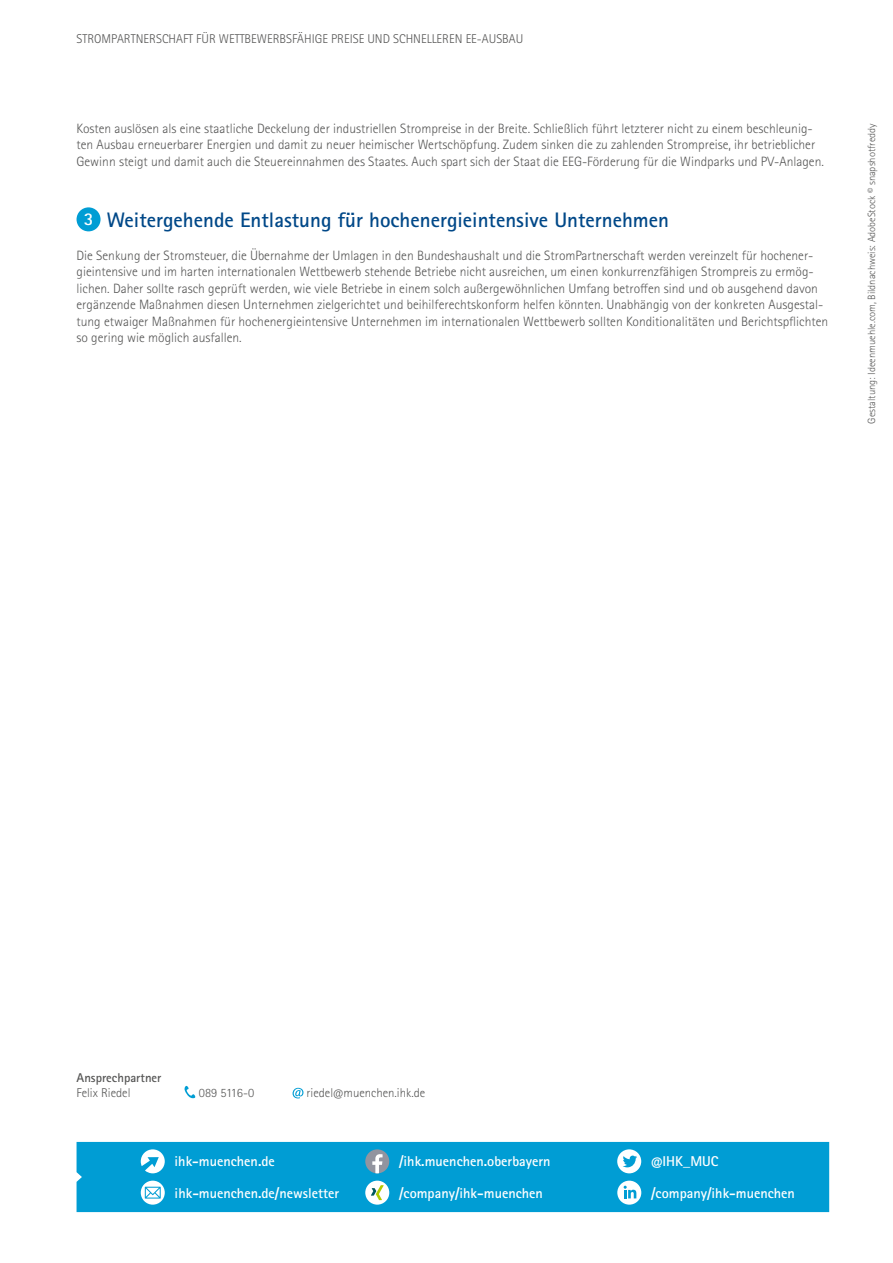
<style>
.page{position:relative;width:893px;height:1263px;background:#fff}
.page>*{position:absolute;margin:0;border:0;box-sizing:border-box;transform-origin:0 0}
.Headline{font:700 21px "Rotis Sans Serif Std";color:#004888}
.Ansprechpartner{font:700 18px "Rotis Sans Serif Std";color:#fff}
.t1{font:700 14.25px "Rotis Sans Serif Std";color:#fff}
.Fließtext{font:300 13.5px/16.5px "Rotis Sans Serif Std";color:#565655}
.Seitenkennzeichnung{font:300 12.75px "Rotis Sans Serif Std";color:#565655}
.Ansprechpartner-2{font:300 12.75px "Rotis Sans Serif Std";color:#565655}
.Ansprechpartner-3{font:700 12.75px "Rotis Sans Serif Std";color:#565655}
.t2{font:300 10.5px "Rotis Sans Serif Std";color:#565655}
</style>
<div class="page">
<div style="left:77px;top:1142px;width:752px;height:70px;background:#009dd4"></div>
<svg style="left:141px;top:1181px;width:24px;height:24px"></svg>
<svg style="left:145px;top:1187px;width:16px;height:11px"></svg>
<svg style="left:141px;top:1149px;width:24px;height:24px"></svg>
<div style="left:617px;top:1149px;width:24px;height:24px;background:#fff;border-radius:50%"></div>
<svg style="left:623px;top:1155px;width:14px;height:12px"></svg>
<div style="left:365px;top:1181px;width:24px;height:23px;background:#fff;border-radius:50%"></div>
<svg style="left:371px;top:1185px;width:13px;height:15px"></svg>
<div style="left:365px;top:1149px;width:24px;height:24px;background:#92949f;border-radius:50%"></div>
<svg style="left:372px;top:1154px;width:11px;height:19px"></svg>
<div style="left:617px;top:1181px;width:24px;height:24px;background:#fff;border-radius:50%"></div>
<svg style="left:624px;top:1186px;width:12px;height:12px"></svg>
<div style="left:77px;top:207px;width:24px;height:24px;background:#009dd4;border-radius:50%"></div>
<svg style="left:185px;top:1086px;width:10px;height:12px"></svg>
<svg style="left:293px;top:1088px;width:10px;height:10px"></svg>
<p class="Seitenkennzeichnung" style="left:77px;top:31px;width:448px">STROMPARTNERSCHAFT FÜR WETTBEWERBSFÄHIGE PREISE UND SCHNELLEREN EE-AUSBAU</p>
<p class="Fließtext" style="left:77px;top:120px;width:749px">Kosten auslösen als eine staatliche Deckelung der industriellen Strompreise in der Breite. Schließlich führt letzterer nicht zu einem beschleunig&shy;ten Ausbau erneuerbarer Energien und damit zu neuer heimischer Wertschöpfung. Zudem sinken die zu zahlenden Strompreise, ihr betrieblicher<br>Gewinn steigt und damit auch die Steuereinnahmen des Staates. Auch spart sich der Staat die EEG-Förderung für die Windparks und PV-Anlagen.</p>
<p class="Ansprechpartner" style="left:84px;top:207px;width:11px">3</p>
<p class="Headline" style="left:107px;top:206px;width:564px">Weitergehende Entlastung für hochenergieintensive Unternehmen</p>
<p class="Fließtext" style="left:77px;top:247px;width:753px">Die Senkung der Stromsteuer, die Übernahme der Umlagen in den Bundeshaushalt und die StromPartnerschaft werden vereinzelt für hochener&shy;gieintensive und im harten internationalen Wettbewerb stehende Betriebe nicht ausreichen, um einen konkurrenzfähigen Strompreis zu ermög&shy;lichen. Daher sollte rasch geprüft werden, wie viele Betriebe in einem solch außergewöhnlichen Umfang betroffen sind und ob ausgehend davon ergänzende Maßnahmen diesen Unternehmen zielgerichtet und beihilferechtskonform helfen könnten. Unabhängig von der konkreten Ausgestal&shy;tung etwaiger Maßnahmen für hochenergieintensive Unternehmen im internationalen Wettbewerb sollten Konditionalitäten und Berichtspflichten so gering wie möglich ausfallen.</p>
<p class="t2" style="left:865px;top:423px;width:302px;rotate:-90deg">Gestaltung: Ideenmuehle.com, Bildnachweis: AdobeStock © snapshotfreddy</p>
<p class="Ansprechpartner-3" style="left:77px;top:1069px;width:86px">Ansprechpartner</p>
<p class="Ansprechpartner-2" style="left:77px;top:1085px;width:56px">Felix Riedel</p>
<p class="Ansprechpartner-2" style="left:199px;top:1085px;width:57px">089 5116-0</p>
<p class="Ansprechpartner-2" style="left:307px;top:1085px;width:120px">riedel@muenchen.ihk.de</p>
<p class="t1" style="left:399px;top:1152px;width:153px">/ihk.muenchen.oberbayern</p>
<p class="t1" style="left:175px;top:1152px;width:102px">ihk-muenchen.de</p>
<p class="t1" style="left:651px;top:1152px;width:69px">@IHK_MUC</p>
<p class="t1" style="left:399px;top:1184px;width:145px">/company/ihk-muenchen</p>
<p class="t1" style="left:175px;top:1184px;width:166px">ihk-muenchen.de/newsletter</p>
<p class="t1" style="left:651px;top:1184px;width:145px">/company/ihk-muenchen</p>
</div>
